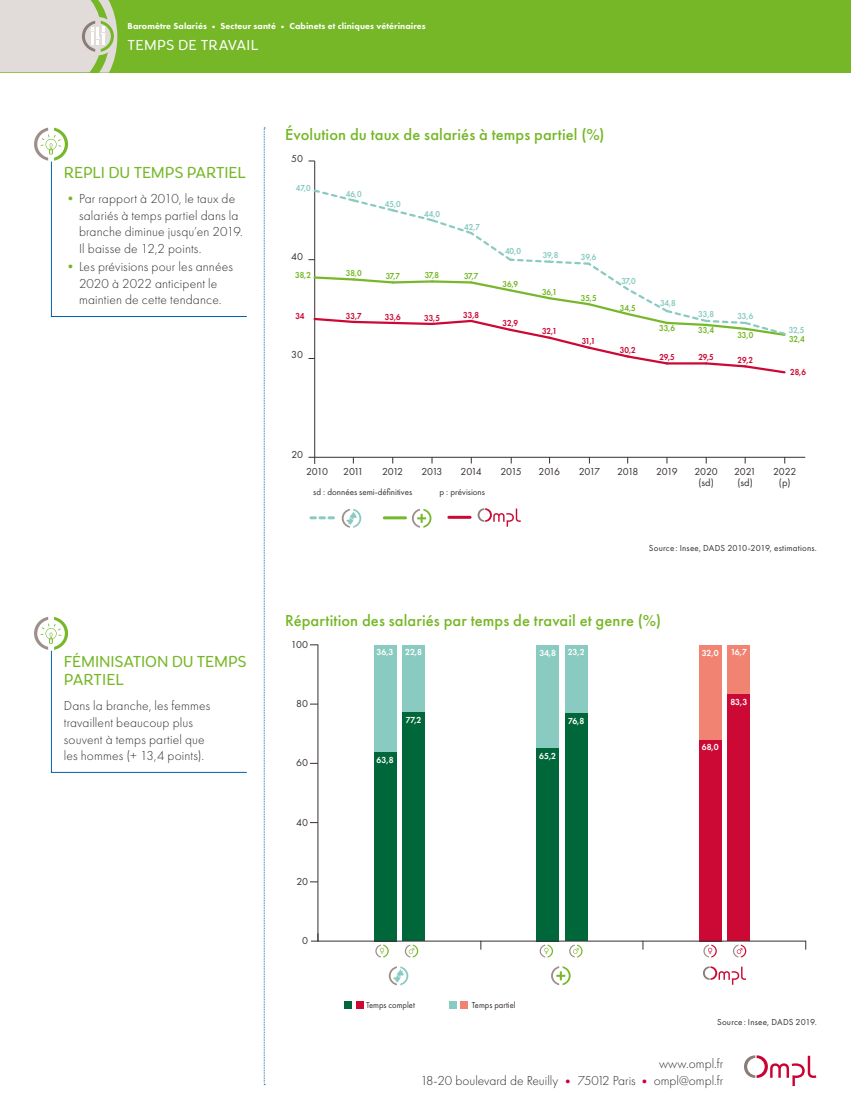
<style>
.page{position:relative;width:851px;height:1106px;background:#fff}
.page>*{position:absolute;margin:0;border:0;box-sizing:border-box;transform-origin:0 0}
.t1{font:500 16.5px "Futura PT";letter-spacing:.005em;color:#75b726}
.t2{font:300 16.5px/18px "Congenial";letter-spacing:-.01em;color:#75b726}
.t3{font:300 15px "Congenial";letter-spacing:.01em;color:#fff}
.t4{font:300 13.5px/16.5px "Futura PT";letter-spacing:.01em;color:#352f2d}
.t5{font:10.5px/10.5px "Futura PT";letter-spacing:-.025em;color:#37302f;text-align:center}
.t6{font:800 9px "Futura PT";letter-spacing:.01em;color:#fff}
.t7{font:9px "Futura PT";letter-spacing:.025em;color:#352f2d}
.t8{font:600 9px "Futura PT";color:#76b82a;scale:.9 1}
.t9{font:600 9px "Futura PT";color:#8acbc1;scale:.9 1}
.t10{font:600 9px "Futura PT";letter-spacing:-.025em;color:#cc0935;scale:.9 1}
.t11{font:600 9px "Futura PT";color:#fff;scale:.95 1}
.t12{font:9px "Futura PT";color:#37302f}
.t13{font:9px "Futura PT";color:#37302f;scale:.95 1}
.s1{color:#75b726}
.s2{color:#cb0132}
</style>
<div class="page">
<div style="left:0;top:0;width:850px;height:72px;background:#75b726"></div>
<svg style="left:264px;top:128px;width:1px;height:957px"></svg>
<svg style="left:744px;top:1055px;width:72px;height:31px"></svg>
<svg style="left:0;top:0;width:117px;height:73px;background:#d7d8cb"></svg>
<hr style="left:308px;top:457px;width:497px;height:1px;background:#37302f">
<hr style="left:314px;top:161px;width:1px;height:296px;background:#37302f">
<svg style="left:308px;top:188px;width:478px;height:187px"></svg>
<svg style="left:477px;top:508px;width:44px;height:18px"></svg>
<hr style="left:449px;top:516px;width:21px;height:3px;background:#cc0935">
<hr style="left:384px;top:516px;width:21px;height:3px;background:#76b82a">
<svg style="left:412px;top:509px;width:19px;height:19px"></svg>
<svg style="left:311px;top:509px;width:50px;height:19px"></svg>
<svg style="left:375px;top:944px;width:13px;height:13px"></svg>
<svg style="left:405px;top:944px;width:13px;height:13px"></svg>
<svg style="left:539px;top:944px;width:14px;height:13px"></svg>
<svg style="left:569px;top:944px;width:13px;height:13px"></svg>
<svg style="left:703px;top:944px;width:13px;height:13px"></svg>
<svg style="left:733px;top:944px;width:13px;height:13px"></svg>
<svg style="left:703px;top:966px;width:43px;height:18px"></svg>
<svg style="left:551px;top:966px;width:19px;height:19px"></svg>
<svg style="left:388px;top:966px;width:20px;height:19px"></svg>
<div style="left:460px;top:1001px;width:8px;height:7px;background:#f08372"></div>
<div style="left:356px;top:1001px;width:7px;height:7px;background:#cc0935"></div>
<div style="left:450px;top:1001px;width:7px;height:7px;background:#8acbc1"></div>
<div style="left:344px;top:1001px;width:8px;height:7px;background:#00673a"></div>
<div style="left:373px;top:644px;width:23px;height:108px;background:#8acbc1"></div>
<div style="left:536px;top:645px;width:23px;height:103px;background:#8acbc1"></div>
<div style="left:698px;top:645px;width:23px;height:95px;background:#f08372"></div>
<div style="left:373px;top:752px;width:23px;height:189px;background:#00673a"></div>
<div style="left:536px;top:748px;width:23px;height:193px;background:#00673a"></div>
<div style="left:698px;top:740px;width:23px;height:201px;background:#cc0935"></div>
<div style="left:402px;top:645px;width:23px;height:67px;background:#8acbc1"></div>
<div style="left:564px;top:645px;width:23px;height:68px;background:#8acbc1"></div>
<div style="left:727px;top:645px;width:23px;height:49px;background:#f08372"></div>
<div style="left:402px;top:712px;width:23px;height:229px;background:#00673a"></div>
<div style="left:564px;top:713px;width:23px;height:228px;background:#00673a"></div>
<div style="left:727px;top:694px;width:23px;height:247px;background:#cc0935"></div>
<hr style="left:318px;top:940px;width:487px;height:1px;background:#37302f">
<hr style="left:317px;top:645px;width:1px;height:296px;background:#37302f">
<svg style="left:311px;top:933px;width:7px;height:8px"></svg>
<svg style="left:34px;top:128px;width:213px;height:189px"></svg>
<svg style="left:34px;top:617px;width:213px;height:156px"></svg>
<p class="t6" style="left:128px;top:20px;width:300px">Baromètre Salariés • Secteur santé • Cabinets et cliniques vétérinaires</p>
<p class="t3" style="left:128px;top:36px;width:132px">TEMPS DE TRAVAIL</p>
<p class="t1" style="left:285px;top:125px;width:321px">Évolution du taux de salariés à temps partiel (%)</p>
<p class="t2" style="left:64px;top:164px;width:184px">REPLI DU TEMPS PARTIEL</p>
<p class="t4" style="left:79px;top:191px;width:165px;text-indent:-15px"><span class="s1">•</span>Par rapport à 2010, le taux de salariés à temps partiel dans la branche diminue jusqu’en 2019.<br>Il baisse de 12,2 points.</p>
<p class="t4" style="left:64px;top:259px;width:171px;text-align:center"><span class="s1">•</span>Les prévisions pour les années<br>2020 à 2022 anticipent le maintien de cette tendance.</p>
<p class="t2" style="left:64px;top:653px;width:184px">FÉMINISATION DU TEMPS<br>PARTIEL</p>
<p class="t4" style="left:64px;top:698px;width:148px">Dans la branche, les femmes travaillent beaucoup plus souvent à temps partiel que les hommes (+ 13,4 points).</p>
<p class="t5" style="left:291px;top:153px;width:13px">50</p>
<p class="t9" style="left:296px;top:182px;width:18px">47,0</p>
<p class="t5" style="left:291px;top:251px;width:13px">40</p>
<p class="t9" style="left:346px;top:188px;width:19px">46,0</p>
<p class="t9" style="left:385px;top:198px;width:19px">45,0</p>
<p class="t9" style="left:424px;top:208px;width:19px">44,0</p>
<p class="t9" style="left:464px;top:221px;width:19px">42,7</p>
<p class="t8" style="left:295px;top:269px;width:19px">38,2</p>
<p class="t8" style="left:346px;top:267px;width:19px">38,0</p>
<p class="t8" style="left:385px;top:270px;width:18px">37,7</p>
<p class="t8" style="left:425px;top:269px;width:18px">37,8</p>
<p class="t8" style="left:464px;top:270px;width:18px">37,7</p>
<p class="t10" style="left:295px;top:310px;width:12px">34</p>
<p class="t10" style="left:346px;top:310px;width:19px">33,7</p>
<p class="t10" style="left:385px;top:311px;width:19px">33,6</p>
<p class="t10" style="left:424px;top:312px;width:19px">33,5</p>
<p class="t10" style="left:463px;top:309px;width:19px">33,8</p>
<p class="t5" style="left:291px;top:350px;width:13px">30</p>
<p class="t9" style="left:505px;top:245px;width:19px">40,0</p>
<p class="t8" style="left:502px;top:278px;width:19px">36,9</p>
<p class="t10" style="left:502px;top:318px;width:19px">32,9</p>
<p class="t9" style="left:542px;top:250px;width:19px">39,8</p>
<p class="t9" style="left:580px;top:252px;width:19px">39,6</p>
<p class="t8" style="left:542px;top:286px;width:18px">36,1</p>
<p class="t10" style="left:542px;top:326px;width:18px">32,1</p>
<p class="t8" style="left:580px;top:292px;width:19px">35,5</p>
<p class="t10" style="left:581px;top:335px;width:17px">31,1</p>
<p class="t9" style="left:621px;top:275px;width:18px">37,0</p>
<p class="t8" style="left:620px;top:302px;width:19px">34,5</p>
<p class="t10" style="left:619px;top:344px;width:19px">30,2</p>
<p class="t9" style="left:660px;top:297px;width:19px">34,8</p>
<p class="t9" style="left:698px;top:308px;width:19px">33,8</p>
<p class="t9" style="left:737px;top:310px;width:19px">33,6</p>
<p class="t8" style="left:659px;top:323px;width:19px">33,6</p>
<p class="t8" style="left:698px;top:325px;width:19px">33,4</p>
<p class="t9" style="left:788px;top:324px;width:19px">32,5</p>
<p class="t8" style="left:737px;top:329px;width:19px">33,0</p>
<p class="t8" style="left:789px;top:333px;width:19px">32,4</p>
<p class="t10" style="left:659px;top:351px;width:19px">29,5</p>
<p class="t10" style="left:698px;top:351px;width:19px">29,5</p>
<p class="t10" style="left:737px;top:354px;width:19px">29,2</p>
<p class="t10" style="left:790px;top:366px;width:19px">28,6</p>
<p class="t5" style="left:291px;top:449px;width:13px">20</p>
<p class="t5" style="left:306px;top:466px;width:23px">2010</p>
<p class="t5" style="left:343px;top:466px;width:22px">2011</p>
<p class="t5" style="left:382px;top:466px;width:22px">2012</p>
<p class="t5" style="left:421px;top:466px;width:23px">2013</p>
<p class="t5" style="left:460px;top:466px;width:23px">2014</p>
<p class="t5" style="left:500px;top:466px;width:23px">2015</p>
<p class="t5" style="left:538px;top:466px;width:23px">2016</p>
<p class="t5" style="left:578px;top:466px;width:23px">2017</p>
<p class="t5" style="left:617px;top:466px;width:23px">2018</p>
<p class="t5" style="left:656px;top:466px;width:23px">2019</p>
<p class="t12" style="left:313px;top:486px;width:100px">sd : données semi-définitives</p>
<p class="t12" style="left:439px;top:486px;width:47px">p : prévisions</p>
<p class="t5" style="left:694px;top:466px;width:25px">2020 (sd)</p>
<p class="t5" style="left:734px;top:466px;width:24px">2021 (sd)</p>
<p class="t5" style="left:773px;top:466px;width:25px">2022 (p)</p>
<p class="t7" style="left:648px;top:542px;width:169px">Source: Insee, DADS 2010-2019, estimations.</p>
<p class="t1" style="left:285px;top:610px;width:377px">Répartition des salariés par temps de travail et genre (%)</p>
<p class="t5" style="left:291px;top:639px;width:19px">100</p>
<p class="t5" style="left:296px;top:698px;width:13px">80</p>
<p class="t5" style="left:296px;top:757px;width:13px">60</p>
<p class="t5" style="left:296px;top:817px;width:13px">40</p>
<p class="t5" style="left:296px;top:876px;width:13px">20</p>
<p class="t5" style="left:302px;top:935px;width:7px">0</p>
<p class="t11" style="left:376px;top:646px;width:19px">36,3</p>
<p class="t11" style="left:539px;top:647px;width:19px">34,8</p>
<p class="t11" style="left:701px;top:647px;width:19px">32,0</p>
<p class="t11" style="left:405px;top:647px;width:19px">22,8</p>
<p class="t11" style="left:567px;top:647px;width:19px">23,2</p>
<p class="t11" style="left:730px;top:647px;width:18px">16,7</p>
<p class="t11" style="left:376px;top:754px;width:19px">63,8</p>
<p class="t11" style="left:405px;top:714px;width:18px">77,2</p>
<p class="t11" style="left:568px;top:715px;width:19px">76,8</p>
<p class="t11" style="left:539px;top:750px;width:19px">65,2</p>
<p class="t13" style="left:366px;top:999px;width:53px">Temps complet</p>
<p class="t13" style="left:472px;top:999px;width:47px">Temps partiel</p>
<p class="t11" style="left:730px;top:696px;width:19px">83,3</p>
<p class="t11" style="left:701px;top:741px;width:19px">68,0</p>
<p class="t7" style="left:717px;top:1016px;width:101px">Source: Insee, DADS 2019.</p>
<p class="t4" style="left:420px;top:1055px;width:304px;text-align:right">www.ompl.fr<br>18-20 boulevard de Reuilly <span class="s2">•</span> 75012 Paris <span class="s2">•</span> ompl@ompl.fr</p>
</div>
